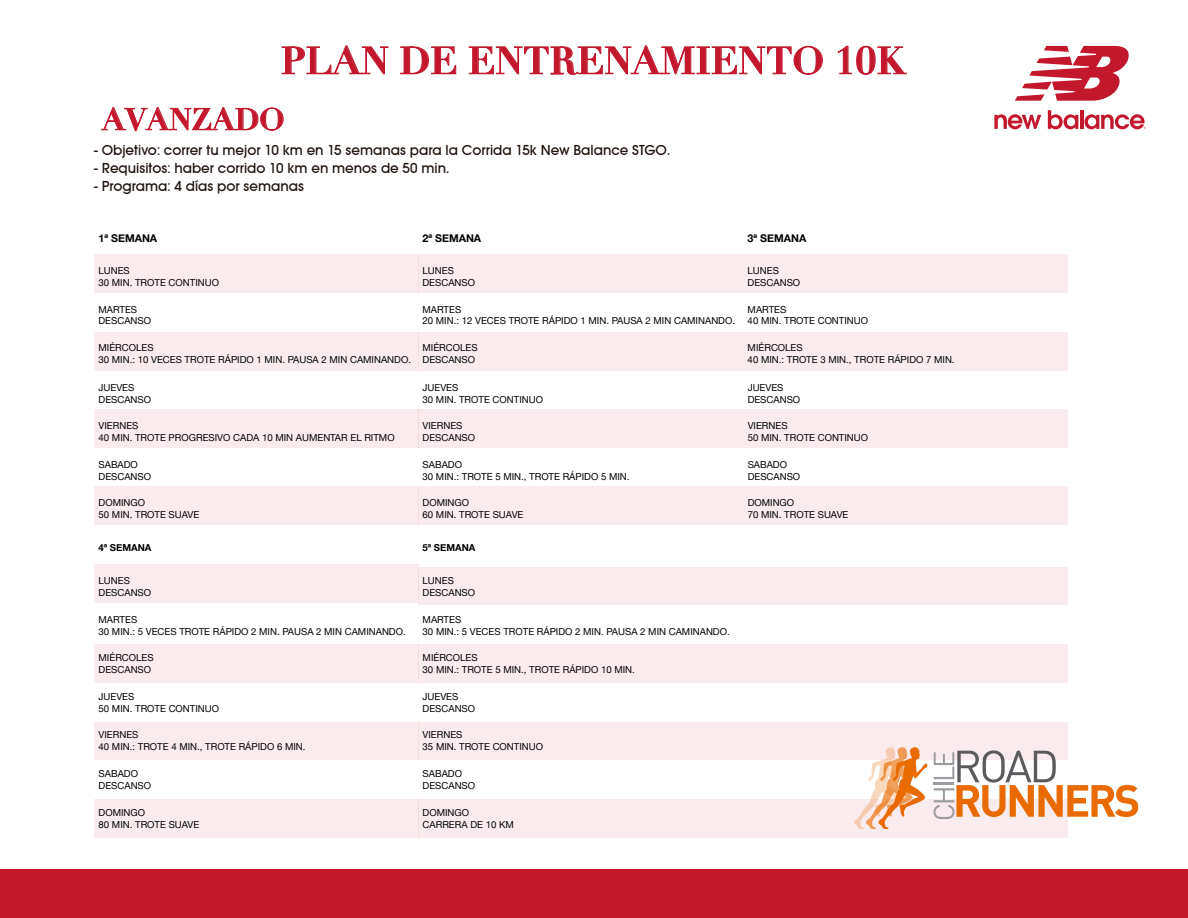
<style>
.page{position:relative;width:1188px;height:918px;background:#fff}
.page>*{position:absolute;margin:0;border:0;box-sizing:border-box;transform-origin:0 0}
.t1{font:700 37.65px "Didot";color:#c3172c}
.t2{font:700 30px "Didot";color:#c3172c}
.t3{font:15px "Avant Garde Md ITCTT";color:#1e120d}
.t4{font:700 10.65px "Helvetica Neue";color:#020102}
.t5{font:9.6px/11.7px "Helvetica Neue";color:#020102}
.t6{font:700 9.6px "Helvetica Neue";color:#020102}
</style>
<div class="page">
<svg style="left:281px;top:45px;width:108px;height:30px"></svg>
<svg style="left:400px;top:46px;width:56px;height:29px"></svg>
<svg style="left:469px;top:45px;width:354px;height:30px"></svg>
<svg style="left:837px;top:46px;width:70px;height:29px"></svg>
<div style="left:0;top:870px;width:1188px;height:48px;background:#c3172c"></div>
<svg style="left:1015px;top:46px;width:114px;height:55px"></svg>
<svg style="left:994px;top:114px;width:47px;height:15px"></svg>
<svg style="left:1048px;top:110px;width:30px;height:19px"></svg>
<hr style="left:1080px;top:110px;width:4px;height:19px;background:#c3172c">
<svg style="left:1085px;top:114px;width:61px;height:15px"></svg>
<svg style="left:101px;top:107px;width:183px;height:24px"></svg>
<div style="left:94px;top:254px;width:325px;height:39px;background:#faecee"></div>
<div style="left:419px;top:254px;width:324px;height:39px;background:#faecee"></div>
<div style="left:743px;top:254px;width:324px;height:39px;background:#faecee"></div>
<div style="left:94px;top:332px;width:325px;height:39px;background:#faecee"></div>
<div style="left:419px;top:332px;width:324px;height:39px;background:#faecee"></div>
<div style="left:743px;top:332px;width:324px;height:39px;background:#faecee"></div>
<div style="left:94px;top:409px;width:325px;height:39px;background:#faecee"></div>
<div style="left:419px;top:409px;width:324px;height:39px;background:#faecee"></div>
<div style="left:743px;top:409px;width:324px;height:39px;background:#faecee"></div>
<div style="left:94px;top:487px;width:325px;height:38px;background:#faecee"></div>
<div style="left:419px;top:487px;width:324px;height:38px;background:#faecee"></div>
<div style="left:743px;top:487px;width:324px;height:38px;background:#faecee"></div>
<div style="left:94px;top:564px;width:325px;height:39px;background:#faecee"></div>
<div style="left:419px;top:567px;width:324px;height:39px;background:#faecee"></div>
<div style="left:743px;top:567px;width:324px;height:39px;background:#faecee"></div>
<div style="left:94px;top:644px;width:325px;height:39px;background:#faecee"></div>
<div style="left:419px;top:644px;width:324px;height:39px;background:#faecee"></div>
<div style="left:743px;top:644px;width:324px;height:39px;background:#faecee"></div>
<div style="left:94px;top:722px;width:325px;height:38px;background:#faecee"></div>
<div style="left:419px;top:722px;width:324px;height:38px;background:#faecee"></div>
<div style="left:743px;top:722px;width:324px;height:38px;background:#faecee"></div>
<div style="left:94px;top:799px;width:325px;height:39px;background:#faecee"></div>
<div style="left:419px;top:799px;width:324px;height:39px;background:#faecee"></div>
<div style="left:743px;top:799px;width:324px;height:39px;background:#faecee"></div>
<svg style="left:934px;top:750px;width:204px;height:69px"></svg>
<svg style="left:854px;top:747px;width:74px;height:82px"></svg>
<h1 class="t1" style="left:281px;top:37px;width:626px">PLAN DE ENTRENAMIENTO 10K</h1>
<h2 class="t2" style="left:102px;top:100px;width:184px">AVANZADO</h2>
<h3 class="t3" style="left:94px;top:141px;width:577px">- Objetivo: correr tu mejor 10 km en 15 semanas para la Corrida 15k New Balance STGO.</h3>
<h3 class="t3" style="left:94px;top:159px;width:356px">- Requisitos: haber corrido 10 km en menos de 50 min.</h3>
<h3 class="t3" style="left:94px;top:177px;width:212px">- Programa: 4 días por semanas</h3>
<p class="t4" style="left:99px;top:230px;width:60px">1ª SEMANA</p>
<p class="t4" style="left:423px;top:230px;width:60px">2ª SEMANA</p>
<p class="t4" style="left:748px;top:230px;width:60px">3ª SEMANA</p>
<p class="t5" style="left:99px;top:265px;width:122px">LUNES<br>30 MIN. TROTE CONTINUO</p>
<p class="t5" style="left:423px;top:265px;width:54px">LUNES<br>DESCANSO</p>
<p class="t5" style="left:748px;top:265px;width:54px">LUNES<br>DESCANSO</p>
<p class="t5" style="left:99px;top:304px;width:54px">MARTES<br>DESCANSO</p>
<p class="t5" style="left:423px;top:304px;width:314px">MARTES<br>20 MIN.: 12 VECES TROTE RÁPIDO 1 MIN. PAUSA 2 MIN CAMINANDO.</p>
<p class="t5" style="left:748px;top:304px;width:122px">MARTES<br>40 MIN. TROTE CONTINUO</p>
<p class="t5" style="left:99px;top:342px;width:314px">MIÉRCOLES<br>30 MIN.: 10 VECES TROTE RÁPIDO 1 MIN. PAUSA 2 MIN CAMINANDO.</p>
<p class="t5" style="left:423px;top:342px;width:57px">MIÉRCOLES<br>DESCANSO</p>
<p class="t5" style="left:748px;top:342px;width:208px">MIÉRCOLES<br>40 MIN.: TROTE 3 MIN., TROTE RÁPIDO 7 MIN.</p>
<p class="t5" style="left:99px;top:382px;width:54px">JUEVES<br>DESCANSO</p>
<p class="t5" style="left:423px;top:382px;width:122px">JUEVES<br>30 MIN. TROTE CONTINUO</p>
<p class="t5" style="left:748px;top:382px;width:54px">JUEVES<br>DESCANSO</p>
<p class="t5" style="left:99px;top:421px;width:298px">VIERNES<br>40 MIN. TROTE PROGRESIVO CADA 10 MIN AUMENTAR EL RITMO</p>
<p class="t5" style="left:423px;top:421px;width:54px">VIERNES<br>DESCANSO</p>
<p class="t5" style="left:748px;top:421px;width:122px">VIERNES<br>50 MIN. TROTE CONTINUO</p>
<p class="t5" style="left:99px;top:459px;width:54px">SABADO<br>DESCANSO</p>
<p class="t5" style="left:423px;top:459px;width:208px">SABADO<br>30 MIN.: TROTE 5 MIN., TROTE RÁPIDO 5 MIN.</p>
<p class="t5" style="left:748px;top:459px;width:54px">SABADO<br>DESCANSO</p>
<p class="t5" style="left:99px;top:498px;width:102px">DOMINGO<br>50 MIN. TROTE SUAVE</p>
<p class="t5" style="left:423px;top:498px;width:102px">DOMINGO<br>60 MIN. TROTE SUAVE</p>
<p class="t5" style="left:748px;top:498px;width:102px">DOMINGO<br>70 MIN. TROTE SUAVE</p>
<p class="t6" style="left:99px;top:540px;width:54px">4ª SEMANA</p>
<p class="t6" style="left:423px;top:540px;width:54px">5ª SEMANA</p>
<p class="t5" style="left:99px;top:576px;width:54px">LUNES<br>DESCANSO</p>
<p class="t5" style="left:423px;top:576px;width:54px">LUNES<br>DESCANSO</p>
<p class="t5" style="left:99px;top:614px;width:309px">MARTES<br>30 MIN.: 5 VECES TROTE RÁPIDO 2 MIN. PAUSA 2 MIN CAMINANDO.</p>
<p class="t5" style="left:423px;top:614px;width:309px">MARTES<br>30 MIN.: 5 VECES TROTE RÁPIDO 2 MIN. PAUSA 2 MIN CAMINANDO.</p>
<p class="t5" style="left:99px;top:653px;width:57px">MIÉRCOLES<br>DESCANSO</p>
<p class="t5" style="left:423px;top:653px;width:214px">MIÉRCOLES<br>30 MIN.: TROTE 5 MIN., TROTE RÁPIDO 10 MIN.</p>
<p class="t5" style="left:99px;top:691px;width:122px">JUEVES<br>50 MIN. TROTE CONTINUO</p>
<p class="t5" style="left:423px;top:691px;width:54px">JUEVES<br>DESCANSO</p>
<p class="t5" style="left:99px;top:730px;width:208px">VIERNES<br>40 MIN.: TROTE 4 MIN., TROTE RÁPIDO 6 MIN.</p>
<p class="t5" style="left:423px;top:730px;width:122px">VIERNES<br>35 MIN. TROTE CONTINUO</p>
<p class="t5" style="left:99px;top:768px;width:54px">SABADO<br>DESCANSO</p>
<p class="t5" style="left:423px;top:768px;width:54px">SABADO<br>DESCANSO</p>
<p class="t5" style="left:99px;top:808px;width:102px">DOMINGO<br>80 MIN. TROTE SUAVE</p>
<p class="t5" style="left:423px;top:808px;width:93px">DOMINGO<br>CARRERA DE 10 KM</p>
</div>
